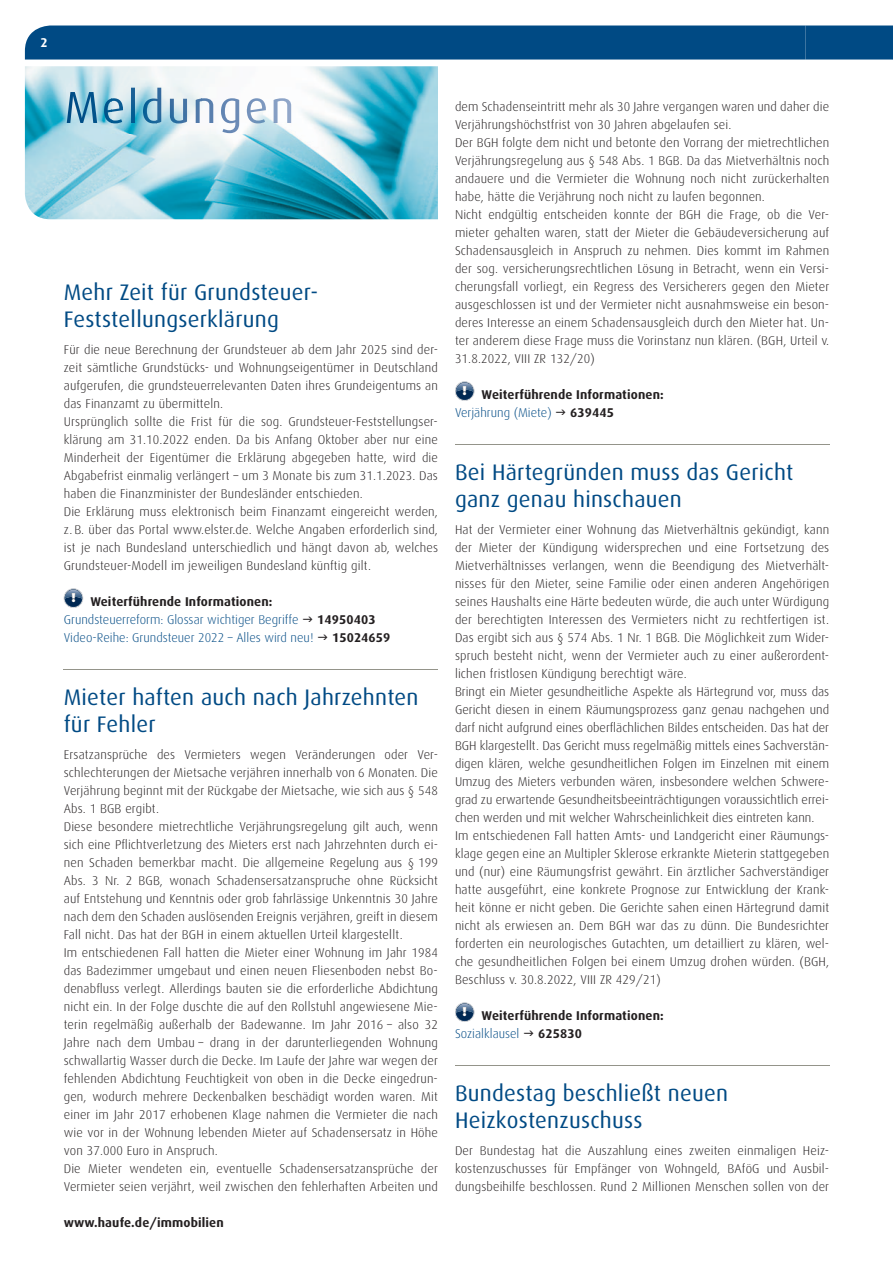
<style>
.page{position:relative;width:893px;height:1263px;background:#fff}
.page>*{position:absolute;margin:0;border:0;box-sizing:border-box;transform-origin:0 0}
.t1{font:22.5px/27px "Dax";letter-spacing:.01em;color:#004a84}
.t2{font:300 12.75px/18px "Dax";letter-spacing:.01em;color:#231f20}
.t3{font:700 12.75px/18px "Dax";letter-spacing:.01em;color:#231f20}
.t4{font:300 12.75px/18px "Dax";color:#004a84}
.t5{font:700 12.75px "Dax";color:#fff}
.s1{font-weight:700;color:#231f20}
.s2{font-weight:300;color:#004a84}
</style>
<div class="page">
<div style="left:25px;top:26px;width:868px;height:34px;background:#004a84"></div>
<img style="left:25px;top:66px;width:413px;height:153px">
<img style="left:67px;top:88px;width:224px;height:45px">
<hr style="left:64px;top:669px;width:374px;height:1px;background:#94948a">
<svg style="left:64px;top:590px;width:19px;height:16px"></svg>
<div style="left:64px;top:589px;width:19px;height:18px;border:1px solid #002853;border-radius:50%"></div>
<div style="left:64px;top:588px;width:19px;height:20px;border:1px solid #dcdddf;border-radius:50%"></div>
<hr style="left:455px;top:444px;width:374px;height:1px;background:#94948a">
<hr style="left:455px;top:1065px;width:374px;height:1px;background:#94948a">
<svg style="left:455px;top:383px;width:19px;height:16px"></svg>
<div style="left:455px;top:382px;width:19px;height:18px;border:1px solid #002853;border-radius:50%"></div>
<div style="left:455px;top:381px;width:19px;height:20px;border:1px solid #dcdddf;border-radius:50%"></div>
<svg style="left:455px;top:1004px;width:19px;height:17px"></svg>
<div style="left:455px;top:1003px;width:19px;height:18px;border:1px solid #002853;border-radius:50%"></div>
<div style="left:455px;top:1002px;width:19px;height:20px;border:1px solid #dcdddf;border-radius:50%"></div>
<p class="t5" style="left:40px;top:35px;width:9px">2</p>
<h1 class="t1" style="left:64px;top:279px;width:256px">Mehr Zeit für Grundsteuer-<br>Feststellungserklärung</h1>
<p class="t2" style="left:64px;top:341px;width:376px">Für die neue Berechnung der Grundsteuer ab dem Jahr 2025 sind der&shy;zeit sämtliche Grundstücks- und Wohnungseigentümer in Deutschland aufgerufen, die grundsteuerrelevanten Daten ihres Grundeigentums an das Finanzamt zu übermitteln.<br>Ursprünglich sollte die Frist für die sog. Grundsteuer-Feststellungser&shy;klärung am 31.10.2022 enden. Da bis Anfang Oktober aber nur eine Minderheit der Eigentümer die Erklärung abgegeben hatte, wird die Abgabefrist einmalig verlängert – um 3 Monate bis zum 31.1.2023. Das haben die Finanzminister der Bundesländer entschieden.<br>Die Erklärung muss elektronisch beim Finanzamt eingereicht werden, z. B. über das Portal www.elster.de. Welche Angaben erforderlich sind, ist je nach Bundesland unterschiedlich und hängt davon ab, welches Grundsteuer-Modell im jeweiligen Bundesland künftig gilt.</p>
<p class="t4" style="left:64px;top:593px;width:236px;text-indent:7px"><sup>!</sup> <span class="s1">Weiterführende Informationen:<br></span>Grundsteuerreform: Glossar wichtiger Begriffe</p>
<p class="t3" style="left:317px;top:611px;width:60px">14950403</p>
<p class="t4" style="left:64px;top:629px;width:251px">Video-Reihe: Grundsteuer 2022 – Alles wird neu!</p>
<p class="t3" style="left:332px;top:629px;width:60px">15024659</p>
<h1 class="t1" style="left:64px;top:684px;width:356px">Mieter haften auch nach Jahrzehnten für Fehler</h1>
<p class="t2" style="left:64px;top:746px;width:376px">Ersatzansprüche des Vermieters wegen Veränderungen oder Ver&shy;schlechterungen der Mietsache verjähren innerhalb von 6 Monaten. Die Verjährung beginnt mit der Rückgabe der Mietsache, wie sich aus § 548<br>Abs. 1 BGB ergibt.<br>Diese besondere mietrechtliche Verjährungsregelung gilt auch, wenn sich eine Pflichtverletzung des Mieters erst nach Jahrzehnten durch ei&shy;nen Schaden bemerkbar macht. Die allgemeine Regelung aus § 199<br>Abs. 3 Nr. 2 BGB, wonach Schadensersatzanspruche ohne Rücksicht auf Entstehung und Kenntnis oder grob fahrlässige Unkenntnis 30 Jahre nach dem den Schaden auslösenden Ereignis verjähren, greift in diesem Fall nicht. Das hat der BGH in einem aktuellen Urteil klargestellt.<br>Im entschiedenen Fall hatten die Mieter einer Wohnung im Jahr 1984 das Badezimmer umgebaut und einen neuen Fliesenboden nebst Bo&shy;denabfluss verlegt. Allerdings bauten sie die erforderliche Abdichtung nicht ein. In der Folge duschte die auf den Rollstuhl angewiesene Mie&shy;terin regelmäßig außerhalb der Badewanne. Im Jahr 2016 – also 32<br>Jahre nach dem Umbau – drang in der darunterliegenden Wohnung schwallartig Wasser durch die Decke. Im Laufe der Jahre war wegen der fehlenden Abdichtung Feuchtigkeit von oben in die Decke eingedrun&shy;gen, wodurch mehrere Deckenbalken beschädigt worden waren. Mit einer im Jahr 2017 erhobenen Klage nahmen die Vermieter die nach wie vor in der Wohnung lebenden Mieter auf Schadensersatz in Höhe von 37.000 Euro in Anspruch.<br>Die Mieter wendeten ein, eventuelle Schadensersatzansprüche der Vermieter seien verjährt, weil zwischen den fehlerhaften Arbeiten und</p>
<p class="t3" style="left:64px;top:1214px;width:162px">www.haufe.de/immobilien</p>
<p class="t2" style="left:455px;top:98px;width:376px">dem Schadenseintritt mehr als 30 Jahre vergangen waren und daher die Verjährungshöchstfrist von 30 Jahren abgelaufen sei.<br>Der BGH folgte dem nicht und betonte den Vorrang der mietrechtlichen Verjährungsregelung aus § 548 Abs. 1 BGB. Da das Mietverhältnis noch andauere und die Vermieter die Wohnung noch nicht zurückerhalten habe, hätte die Verjährung noch nicht zu laufen begonnen.<br>Nicht endgültig entscheiden konnte der BGH die Frage, ob die Ver&shy;mieter gehalten waren, statt der Mieter die Gebäudeversicherung auf Schadensausgleich in Anspruch zu nehmen. Dies kommt im Rahmen der sog. versicherungsrechtlichen Lösung in Betracht, wenn ein Versi&shy;cherungsfall vorliegt, ein Regress des Versicherers gegen den Mieter ausgeschlossen ist und der Vermieter nicht ausnahmsweise ein beson&shy;deres Interesse an einem Schadensausgleich durch den Mieter hat. Un&shy;ter anderem diese Frage muss die Vorinstanz nun klären. (BGH, Urteil v.<br>31.8.2022, VIII ZR 132/20)</p>
<p class="t3" style="left:455px;top:386px;width:210px;text-indent:7px"><sup>!</sup> Weiterführende Informationen:<br><span class="s2">Verjährung (Miete)</span></p>
<p class="t3" style="left:570px;top:404px;width:45px">639445</p>
<h1 class="t1" style="left:455px;top:459px;width:340px">Bei Härtegründen muss das Gericht ganz genau hinschauen</h1>
<p class="t2" style="left:455px;top:521px;width:376px">Hat der Vermieter einer Wohnung das Mietverhältnis gekündigt, kann der Mieter der Kündigung widersprechen und eine Fortsetzung des Mietverhältnisses verlangen, wenn die Beendigung des Mietverhält&shy;nisses für den Mieter, seine Familie oder einen anderen Angehörigen seines Haushalts eine Härte bedeuten würde, die auch unter Würdigung der berechtigten Interessen des Vermieters nicht zu rechtfertigen ist.<br>Das ergibt sich aus § 574 Abs. 1 Nr. 1 BGB. Die Möglichkeit zum Wider&shy;spruch besteht nicht, wenn der Vermieter auch zu einer außerordent&shy;lichen fristlosen Kündigung berechtigt wäre.<br>Bringt ein Mieter gesundheitliche Aspekte als Härtegrund vor, muss das Gericht diesen in einem Räumungsprozess ganz genau nachgehen und darf nicht aufgrund eines oberflächlichen Bildes entscheiden. Das hat der BGH klargestellt. Das Gericht muss regelmäßig mittels eines Sachverstän&shy;digen klären, welche gesundheitlichen Folgen im Einzelnen mit einem Umzug des Mieters verbunden wären, insbesondere welchen Schwere&shy;grad zu erwartende Gesundheitsbeeinträchtigungen voraussichtlich errei&shy;chen werden und mit welcher Wahrscheinlichkeit dies eintreten kann.<br>Im entschiedenen Fall hatten Amts- und Landgericht einer Räumungs&shy;klage gegen eine an Multipler Sklerose erkrankte Mieterin stattgegeben und (nur) eine Räumungsfrist gewährt. Ein ärztlicher Sachverständiger hatte ausgeführt, eine konkrete Prognose zur Entwicklung der Krank&shy;heit könne er nicht geben. Die Gerichte sahen einen Härtegrund damit nicht als erwiesen an. Dem BGH war das zu dünn. Die Bundesrichter forderten ein neurologisches Gutachten, um detailliert zu klären, wel&shy;che gesundheitlichen Folgen bei einem Umzug drohen würden. (BGH, Beschluss v. 30.8.2022, VIII ZR 429/21)</p>
<p class="t3" style="left:455px;top:1007px;width:210px;text-indent:7px"><sup>!</sup> Weiterführende Informationen:<br><span class="s2">Sozialklausel</span></p>
<p class="t3" style="left:538px;top:1025px;width:45px">625830</p>
<h1 class="t1" style="left:455px;top:1080px;width:275px">Bundestag beschließt neuen<br>Heizkostenzuschuss</h1>
<p class="t2" style="left:455px;top:1142px;width:376px;text-align:justify">Der Bundestag hat die Auszahlung eines zweiten einmaligen Heiz&shy;kostenzuschusses für Empfänger von Wohngeld, BAföG und Ausbil&shy;dungsbeihilfe beschlossen. Rund 2 Millionen Menschen sollen von der</p>
</div>
